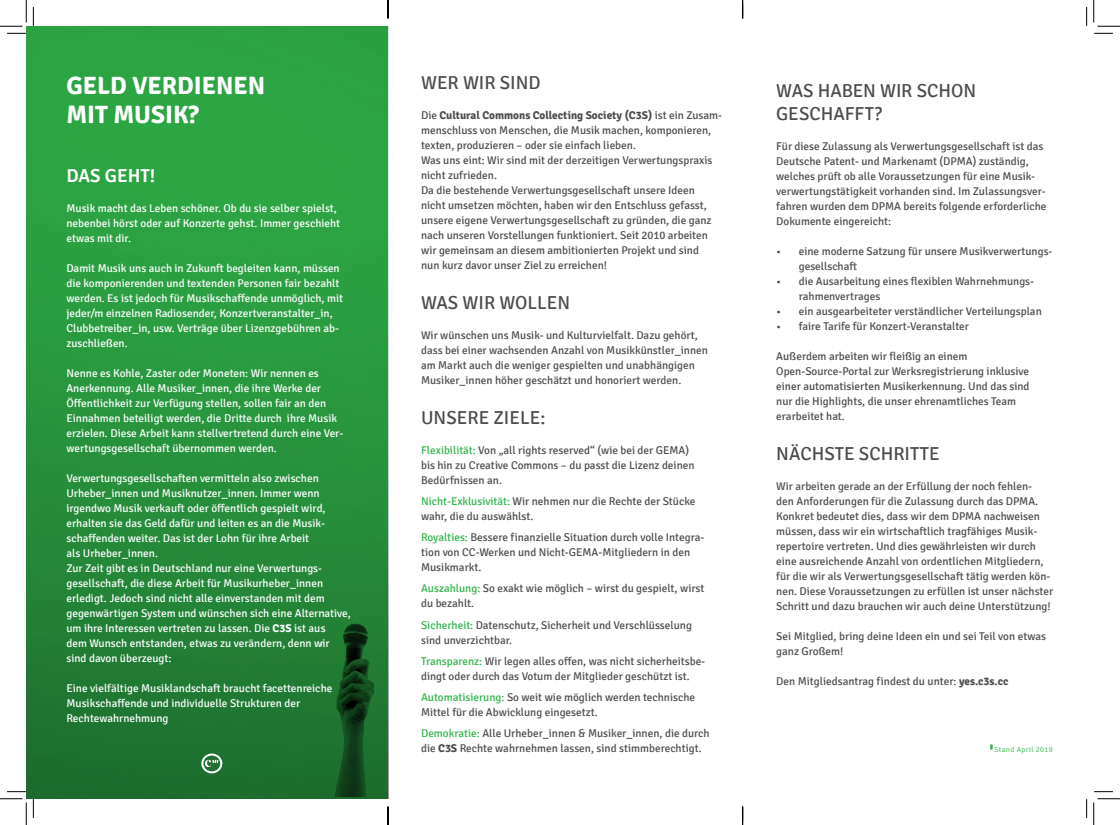
<style>
.page{position:relative;width:1120px;height:825px;background:#fff}
.page>*{position:absolute;margin:0;border:0;box-sizing:border-box;transform-origin:0 0}
.Einf__Abs{font:700 25px/28.8px "Signika";color:#fff}
.Einf__Abs-2{font:18.75px "Signika";color:#4b4c4d}
.Einf__Abs-3{font:600 18.75px "Signika";color:#fff}
.Einf__Abs-4{font:11.25px/15px "Signika";color:#4b4c4d}
.Einf__Abs-5{font:11.25px/15px "Signika";color:#fff}
.Einf__Abs-6{font:300 7.5px "Signika";letter-spacing:.05em;color:#31b44a}
.s1{font-weight:700}
.s2{color:#31b44a}
</style>
<div class="page">
<div style="left:26px;top:26px;width:362px;height:773px;background:linear-gradient(to bottom,#2faf47,#1f7430)"></div>
<svg style="left:201px;top:754px;width:21px;height:19px"></svg>
<img style="left:322px;top:612px;width:57px;height:185px">
<svg style="left:990px;top:744px;width:2px;height:6px"></svg>
<svg style="left:7px;top:33px;width:19px;height:1px"></svg>
<svg style="left:1094px;top:33px;width:18px;height:1px"></svg>
<svg style="left:7px;top:791px;width:19px;height:1px"></svg>
<svg style="left:1094px;top:791px;width:18px;height:1px"></svg>
<svg style="left:33px;top:7px;width:1px;height:19px"></svg>
<svg style="left:33px;top:799px;width:1px;height:19px"></svg>
<svg style="left:0;top:0;width:27px;height:27px"></svg>
<svg style="left:0;top:798px;width:27px;height:27px"></svg>
<svg style="left:1093px;top:0;width:26px;height:27px"></svg>
<svg style="left:1093px;top:798px;width:26px;height:27px"></svg>
<svg style="left:387px;top:0;width:1px;height:18px"></svg>
<svg style="left:387px;top:807px;width:1px;height:18px"></svg>
<svg style="left:742px;top:0;width:1px;height:18px"></svg>
<svg style="left:742px;top:807px;width:1px;height:18px"></svg>
<p class="Einf__Abs" style="left:66px;top:72px;width:200px">GELD VERDIENEN<br>MIT MUSIK?</p>
<p class="Einf__Abs-3" style="left:66px;top:165px;width:90px">DAS GEHT!</p>
<p class="Einf__Abs-5" style="left:66px;top:201px;width:275px">Musik macht das Leben schöner. Ob du sie selber spielst, nebenbei hörst oder auf Konzerte gehst. Immer geschieht etwas mit dir.</p>
<p class="Einf__Abs-5" style="left:66px;top:261px;width:278px">Damit Musik uns auch in Zukunft begleiten kann, müssen die komponierenden und textenden Personen fair bezahlt werden. Es ist jedoch für Musikschaffende unmöglich, mit jeder/m einzelnen Radiosender, Konzertveranstalter_in, Clubbetreiber_in, usw. Verträge über Lizenzgebühren ab&shy;zuschließen.</p>
<p class="Einf__Abs-5" style="left:66px;top:366px;width:278px">Nenne es Kohle, Zaster oder Moneten: Wir nennen es Anerkennung. Alle Musiker_innen, die ihre Werke der Öffentlichkeit zur Verfügung stellen, sollen fair an den Einnahmen beteiligt werden, die Dritte durch ihre Musik erzielen. Diese Arbeit kann stellvertretend durch eine Ver&shy;wertungsgesellschaft übernommen werden.</p>
<p class="Einf__Abs-5" style="left:66px;top:471px;width:261px">Verwertungsgesellschaften vermitteln also zwischen Urheber_innen und Musiknutzer_innen. Immer wenn irgendwo Musik verkauft oder öffentlich gespielt wird, erhalten sie das Geld dafür und leiten es an die Musik&shy;schaffenden weiter. Das ist der Lohn für ihre Arbeit als Urheber_innen.</p>
<p class="Einf__Abs-5" style="left:66px;top:561px;width:286px">Zur Zeit gibt es in Deutschland nur eine Verwertungs&shy;gesellschaft, die diese Arbeit für Musikurheber_innen erledigt. Jedoch sind nicht alle einverstanden mit dem gegenwärtigen System und wünschen sich eine Alternative, um ihre Interessen vertreten zu lassen. Die <span class="s1">C3S</span> ist aus</p>
<p class="Einf__Abs-5" style="left:66px;top:636px;width:265px">dem Wunsch entstanden, etwas zu verändern, denn wir sind davon überzeugt:</p>
<p class="Einf__Abs-5" style="left:66px;top:681px;width:267px">Eine vielfältige Musiklandschaft braucht facettenreiche<br>Musikschaffende und individuelle Strukturen der<br>Rechtewahrnehmung</p>
<p class="Einf__Abs-2" style="left:421px;top:72px;width:121px">WER WIR SIND</p>
<p class="Einf__Abs-4" style="left:421px;top:108px;width:302px">Die <span class="s1">Cultural Commons Collecting Society (C3S)</span> ist ein Zusam&shy;menschluss von Menschen, die Musik machen, komponieren, texten, produzieren – oder sie einfach lieben.</p>
<p class="Einf__Abs-4" style="left:421px;top:153px;width:293px">Was uns eint: Wir sind mit der derzeitigen Verwertungspraxis nicht zufrieden.<br>Da die bestehende Verwertungsgesellschaft unsere Ideen nicht umsetzen möchten, haben wir den Entschluss gefasst, unsere eigene Verwertungsgesellschaft zu gründen, die ganz nach unseren Vorstellungen funktioniert. Seit 2010 arbeiten wir gemeinsam an diesem ambitionierten Projekt und sind nun kurz davor unser Ziel zu erreichen!</p>
<p class="Einf__Abs-2" style="left:421px;top:292px;width:150px">WAS WIR WOLLEN</p>
<p class="Einf__Abs-4" style="left:421px;top:328px;width:288px">Wir wünschen uns Musik- und Kulturvielfalt. Dazu gehört, dass bei einer wachsenden Anzahl von Musikkünstler_innen am Markt auch die weniger gespielten und unabhängigen Musiker_innen höher geschätzt und honoriert werden.</p>
<p class="Einf__Abs-2" style="left:421px;top:407px;width:126px">UNSERE ZIELE:</p>
<p class="Einf__Abs-4" style="left:421px;top:443px;width:275px"><span class="s2">Flexibilität:</span> Von „all rights reserved“ (wie bei der GEMA) bis hin zu Creative Commons – du passt die Lizenz deinen<br>Bedürfnissen an.</p>
<p class="Einf__Abs-4" style="left:421px;top:494px;width:276px"><span class="s2">Nicht-Exklusivität:</span> Wir nehmen nur die Rechte der Stücke wahr, die du auswählst.</p>
<p class="Einf__Abs-4" style="left:421px;top:530px;width:285px"><span class="s2">Royalties:</span> Bessere finanzielle Situation durch volle Integra&shy;tion von CC-Werken und Nicht-GEMA-Mitgliedern in den<br>Musikmarkt.</p>
<p class="Einf__Abs-4" style="left:421px;top:581px;width:285px"><span class="s2">Auszahlung:</span> So exakt wie möglich – wirst du gespielt, wirst du bezahlt.</p>
<p class="Einf__Abs-4" style="left:421px;top:618px;width:272px"><span class="s2">Sicherheit:</span> Datenschutz, Sicherheit und Verschlüsselung sind unverzichtbar.</p>
<p class="Einf__Abs-4" style="left:421px;top:654px;width:285px"><span class="s2">Transparenz:</span> Wir legen alles offen, was nicht sicherheitsbe&shy;dingt oder durch das Votum der Mitglieder geschützt ist.</p>
<p class="Einf__Abs-4" style="left:421px;top:690px;width:275px"><span class="s2">Automatisierung:</span> So weit wie möglich werden technische<br>Mittel für die Abwicklung eingesetzt.</p>
<p class="Einf__Abs-4" style="left:421px;top:726px;width:290px"><span class="s2">Demokratie:</span> Alle Urheber_innen &amp; Musiker_innen, die durch die <span class="s1">C3S</span> Rechte wahrnehmen lassen, sind stimmberechtigt.</p>
<p class="Einf__Abs-2" style="left:776px;top:80px;width:201px">WAS HABEN WIR SCHON</p>
<p class="Einf__Abs-2" style="left:776px;top:103px;width:107px">GESCHAFFT?</p>
<p class="Einf__Abs-4" style="left:776px;top:139px;width:271px">Für diese Zulassung als Verwertungsgesellschaft ist das Deutsche Patent- und Markenamt (DPMA) zuständig, welches prüft ob alle Voraussetzungen für eine Musik&shy;verwertungstätigkeit vorhanden sind. Im Zulassungsver&shy;fahren wurden dem DPMA bereits folgende erforderliche Dokumente eingereicht:</p>
<p class="Einf__Abs-4" style="left:798px;top:244px;width:255px;text-indent:-22px">• eine moderne Satzung für unsere Musikverwertungs&shy;gesellschaft</p>
<p class="Einf__Abs-4" style="left:798px;top:274px;width:237px;text-indent:-22px">• die Ausarbeitung eines flexiblen Wahrnehmungs&shy;rahmenvertrages</p>
<p class="Einf__Abs-4" style="left:776px;top:304px;width:267px">• ein ausgearbeiteter verständlicher Verteilungsplan</p>
<p class="Einf__Abs-4" style="left:776px;top:319px;width:194px">• faire Tarife für Konzert-Veranstalter</p>
<p class="Einf__Abs-4" style="left:776px;top:349px;width:255px">Außerdem arbeiten wir fleißig an einem Open-Source-Portal zur Werksregistrierung inklusive einer automatisierten Musikerkennung. Und das sind nur die Highlights, die unser ehrenamtliches Team erarbeitet hat.</p>
<p class="Einf__Abs-2" style="left:776px;top:443px;width:165px">NÄCHSTE SCHRITTE</p>
<p class="Einf__Abs-4" style="left:776px;top:479px;width:278px">Wir arbeiten gerade an der Erfüllung der noch fehlen-<br>den Anforderungen für die Zulassung durch das DPMA.<br>Konkret bedeutet dies, dass wir dem DPMA nachweisen müssen, dass wir ein wirtschaftlich tragfähiges Musik&shy;repertoire vertreten. Und dies gewährleisten wir durch eine ausreichende Anzahl von ordentlichen Mitgliedern, für die wir als Verwertungsgesellschaft tätig werden kön&shy;nen. Diese Voraussetzungen zu erfüllen ist unser nächster Schritt und dazu brauchen wir auch deine Unterstützung!</p>
<p class="Einf__Abs-4" style="left:776px;top:629px;width:271px">Sei Mitglied, bring deine Ideen ein und sei Teil von etwas ganz Großem!</p>
<p class="Einf__Abs-4" style="left:776px;top:674px;width:233px">Den Mitgliedsantrag findest du unter: <span class="s1">yes.c3s.cc</span></p>
<p class="Einf__Abs-6" style="left:993px;top:746px;width:60px">Stand April 2019</p>
</div>
